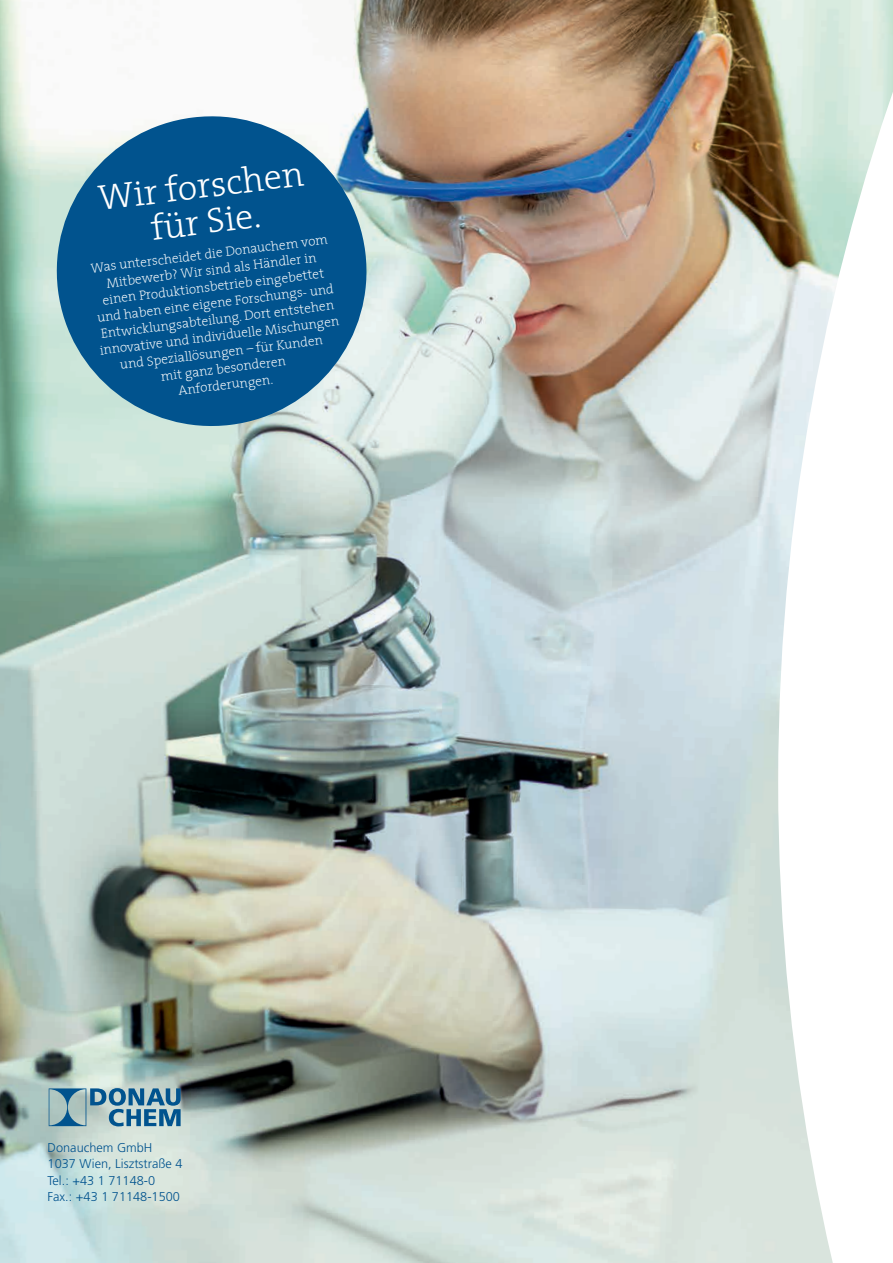
<style>
.page{position:relative;width:893px;height:1263px;background:#fff}
.page>*{position:absolute;margin:0;border:0;box-sizing:border-box;transform-origin:0 0}
.t1{font:36px/36px "The Serif Light Plain";color:#fff;text-align:center}
.t2{font:13.5px/16.5px "The Serif Extra Light Plain";color:#fff;text-align:center}
.t3{font:300 12.75px/16.5px "Frutiger";color:#01538e}
</style>
<div class="page">
<img style="left:0;top:0;width:778px;height:1263px">
<svg style="left:778px;top:0;width:115px;height:1263px"></svg>
<svg style="left:48px;top:107px;width:328px;height:328px;background:#3f7ea6"></svg>
<svg style="left:49px;top:1088px;width:132px;height:38px;background:#739eb1"></svg>
<h1 class="t1" style="left:96px;top:179px;width:208px;rotate:-7deg">Wir forschen für Sie.</h1>
<p class="t2" style="left:89px;top:260px;width:242px;rotate:-7deg">Was unterscheidet die Donauchem vom Mitbewerb? Wir sind als Händler in einen Produktionsbetrieb eingebettet und haben eine eigene Forschungs- und Entwicklungsabteilung. Dort entstehen innovative und individuelle Mischungen und Speziallösungen – für Kunden<br>mit ganz besonderen<br>Anforderungen.</p>
<p class="t3" style="left:48px;top:1139px;width:136px">Donauchem GmbH<br>1037 Wien, Lisztstraße 4<br>Tel.: +43 1 71148-0<br>Fax.: +43 1 71148-1500</p>
</div>
